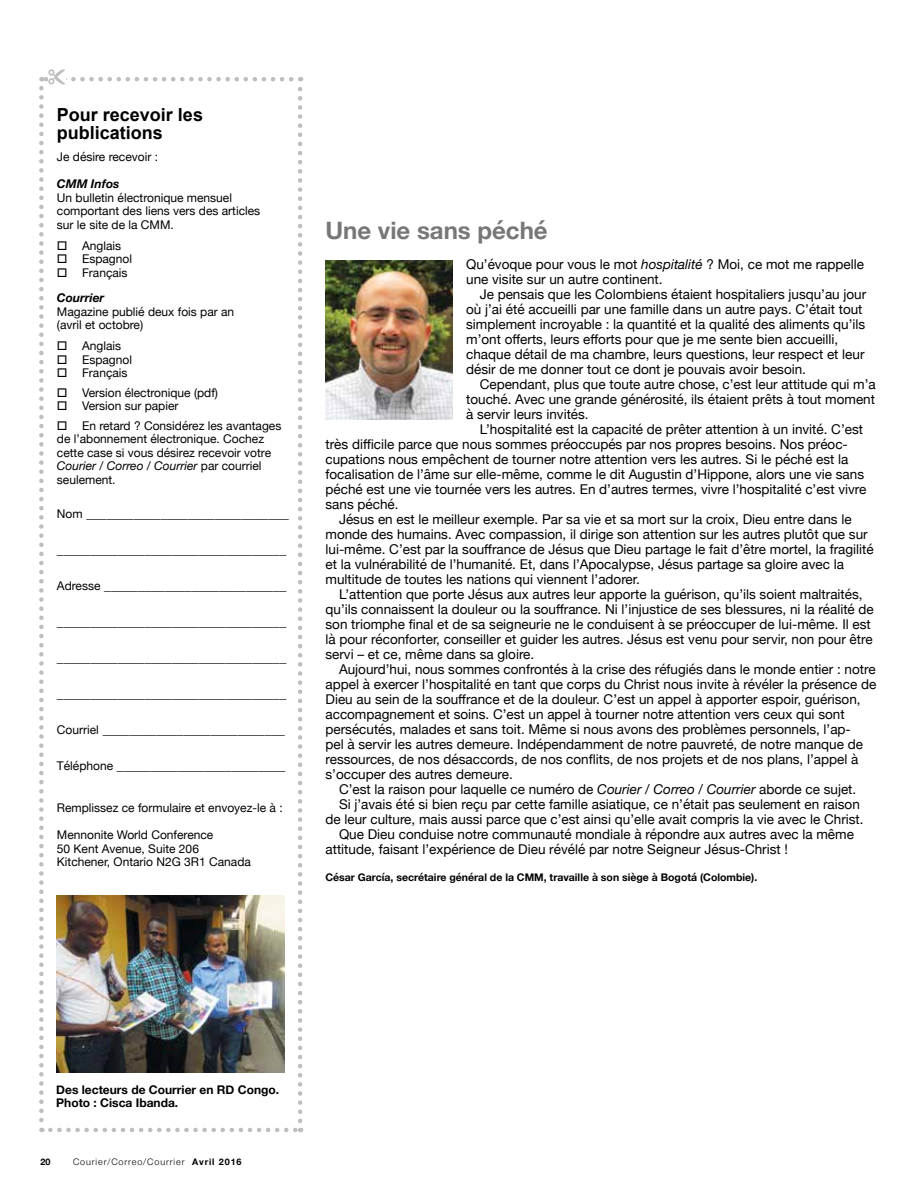
<style>
.page{position:relative;width:918px;height:1188px;background:#fff}
.page>*{position:absolute;margin:0;border:0;box-sizing:border-box;transform-origin:0 0}
.t1{font:700 24px "Helvetica Neue";color:#77777a}
.t2{font:700 18px/18px "Arial";color:#000}
.t3{font:13.5px/15px "Helvetica Neue";color:#000}
.t4{font:12px/13.5px "Helvetica Neue";color:#000}
.t5{font:700 12px/13.5px "Helvetica Neue";color:#000}
.t6{font:italic 700 12px "Helvetica Neue";color:#000}
.t7{font:700 10.5px "Helvetica Neue";color:#000}
.t8{font:300 9px "Helvetica Neue";letter-spacing:.1em;color:#000}
.t9{font:700 9px "Helvetica Neue";color:#000}
.s1{font-weight:700;font-style:italic}
.s2{font-style:italic}
.s3{font-size:12px}
.s4{font-weight:700}
</style>
<div class="page">
<img style="left:326px;top:260px;width:127px;height:160px">
<svg style="left:39px;top:69px;width:263px;height:1063px"></svg>
<h2 class="t2" style="left:57px;top:106px;width:148px">Pour recevoir les publications</h2>
<p class="t4" style="left:57px;top:151px;width:103px">Je désire recevoir :</p>
<p class="t6" style="left:57px;top:175px;width:64px">CMM Infos</p>
<p class="t4" style="left:57px;top:192px;width:205px">Un bulletin électronique mensuel comportant des liens vers des articles sur le site de la CMM.</p>
<p class="t4" style="left:57px;top:240px;width:66px">□ Anglais</p>
<p class="t4" style="left:57px;top:253px;width:77px">□ Espagnol</p>
<p class="t4" style="left:57px;top:261px;width:72px;line-height:25.5px">□ Français<br><span class="s1">Courrier</span></p>
<p class="t4" style="left:57px;top:306px;width:179px">Magazine publié deux fois par an (avril et octobre)</p>
<p class="t4" style="left:57px;top:340px;width:66px">□ Anglais</p>
<p class="t4" style="left:57px;top:354px;width:77px">□ Espagnol</p>
<p class="t4" style="left:57px;top:367px;width:72px">□ Français</p>
<p class="t4" style="left:57px;top:387px;width:163px">□ Version électronique (pdf)</p>
<p class="t4" style="left:57px;top:400px;width:123px">□ Version sur papier</p>
<p class="t4" style="left:57px;top:420px;width:226px">□ En retard ? Considérez les avantages de l’abonnement électronique. Cochez cette case si vous désirez recevoir votre <span class="s2">Courier / Correo / Courrier</span> par courriel seulement.</p>
<p class="t3" style="left:57px;top:507px;width:234px"><span class="s3">Nom</span> ______________________________</p>
<p class="t3" style="left:57px;top:543px;width:231px">__________________________________</p>
<p class="t3" style="left:57px;top:579px;width:231px"><span class="s3">Adresse</span> ___________________________</p>
<p class="t3" style="left:57px;top:615px;width:231px">__________________________________</p>
<p class="t3" style="left:57px;top:651px;width:231px">__________________________________</p>
<p class="t3" style="left:57px;top:687px;width:231px">__________________________________</p>
<p class="t3" style="left:57px;top:723px;width:229px"><span class="s3">Courriel</span> ___________________________</p>
<p class="t3" style="left:57px;top:759px;width:230px"><span class="s3">Téléphone</span> _________________________</p>
<p class="t4" style="left:57px;top:802px;width:227px">Remplissez ce formulaire et envoyez-le à :</p>
<p class="t4" style="left:57px;top:829px;width:196px">Mennonite World Conference<br>50 Kent Avenue, Suite 206<br>Kitchener, Ontario N2G 3R1 Canada</p>
<h1 class="t1" style="left:326px;top:212px;width:224px">Une vie sans péché</h1>
<p class="t3" style="left:466px;top:258px;width:399px">Qu’évoque pour vous le mot <span class="s2">hospitalité</span> ? Moi, ce mot me rappelle une visite sur un autre continent.</p>
<p class="t3" style="left:466px;top:288px;width:402px;text-indent:14px">Je pensais que les Colombiens étaient hospitaliers jusqu’au jour où j’ai été accueilli par une famille dans un autre pays. C’était tout simplement incroyable : la quantité et la qualité des aliments qu’ils m’ont offerts, leurs efforts pour que je me sente bien accueilli, chaque détail de ma chambre, leurs questions, leur respect et leur désir de me donner tout ce dont je pouvais avoir besoin.</p>
<p class="t3" style="left:466px;top:378px;width:411px;text-align:justify;text-indent:14px">Cependant, plus que toute autre chose, c’est leur attitude qui m’a touché. Avec une grande générosité, ils étaient prêts à tout moment à servir leurs invités.</p>
<p class="t3" style="left:326px;top:423px;width:542px;text-indent:154px">L’hospitalité est la capacité de prêter attention à un invité. C’est très difficile parce que nous sommes préoccupés par nos propres besoins. Nos préoc&shy;cupations nous empêchent de tourner notre attention vers les autres. Si le péché est la focalisation de l’âme sur elle-même, comme le dit Augustin d’Hippone, alors une vie sans péché est une vie tournée vers les autres. En d’autres termes, vivre l’hospitalité c’est vivre sans péché.</p>
<p class="t3" style="left:326px;top:513px;width:550px;text-indent:14px">Jésus en est le meilleur exemple. Par sa vie et sa mort sur la croix, Dieu entre dans le monde des humains. Avec compassion, il dirige son attention sur les autres plutôt que sur lui-même. C’est par la souffrance de Jésus que Dieu partage le fait d’être mortel, la fragilité et la vulnérabilité de l’humanité. Et, dans l’Apocalypse, Jésus partage sa gloire avec la multitude de toutes les nations qui viennent l’adorer.</p>
<p class="t3" style="left:326px;top:588px;width:550px;text-indent:14px">L’attention que porte Jésus aux autres leur apporte la guérison, qu’ils soient maltraités, qu’ils connaissent la douleur ou la souffrance. Ni l’injustice de ses blessures, ni la réalité de son triomphe final et de sa seigneurie ne le conduisent à se préoccuper de lui-même. Il est là pour réconforter, conseiller et guider les autres. Jésus est venu pour servir, non pour être servi – et ce, même dans sa gloire.</p>
<p class="t3" style="left:326px;top:663px;width:552px;text-indent:14px">Aujourd’hui, nous sommes confrontés à la crise des réfugiés dans le monde entier : notre appel à exercer l’hospitalité en tant que corps du Christ nous invite à révéler la présence de Dieu au sein de la souffrance et de la douleur. C’est un appel à apporter espoir, guérison, accompagnement et soins. C’est un appel à tourner notre attention vers ceux qui sont persécutés, malades et sans toit. Même si nous avons des problèmes personnels, l’ap-<br>pel à servir les autres demeure. Indépendamment de notre pauvreté, de notre manque de ressources, de nos désaccords, de nos conflits, de nos projets et de nos plans, l’appel à s’occuper des autres demeure.</p>
<p class="t3" style="left:339px;top:783px;width:519px">C’est la raison pour laquelle ce numéro de <span class="s2">Courier / Correo / Courrier</span> aborde ce sujet.</p>
<p class="t3" style="left:339px;top:798px;width:522px">Si j’avais été si bien reçu par cette famille asiatique, ce n’était pas seulement en raison</p>
<p class="t3" style="left:326px;top:813px;width:540px">de leur culture, mais aussi parce que c’est ainsi qu’elle avait compris la vie avec le Christ.</p>
<p class="t3" style="left:339px;top:828px;width:516px">Que Dieu conduise notre communauté mondiale à répondre aux autres avec la même</p>
<p class="t3" style="left:326px;top:843px;width:464px">attitude, faisant l’expérience de Dieu révélé par notre Seigneur Jésus-Christ !</p>
<p class="t7" style="left:326px;top:869px;width:433px">César García, secrétaire général de la CMM, travaille à son siège à Bogotá (Colombie).</p>
<p class="t5" style="left:56px;top:1083px;width:224px">Des lecteurs de Courrier en RD Congo.<br>Photo : Cisca Ibanda.</p>
<p class="t9" style="left:40px;top:1155px;width:12px">20</p>
<p class="t8" style="left:73px;top:1155px;width:170px">Courier/Correo/Courrier <span class="s4">Avril 2016</span></p>
</div>
